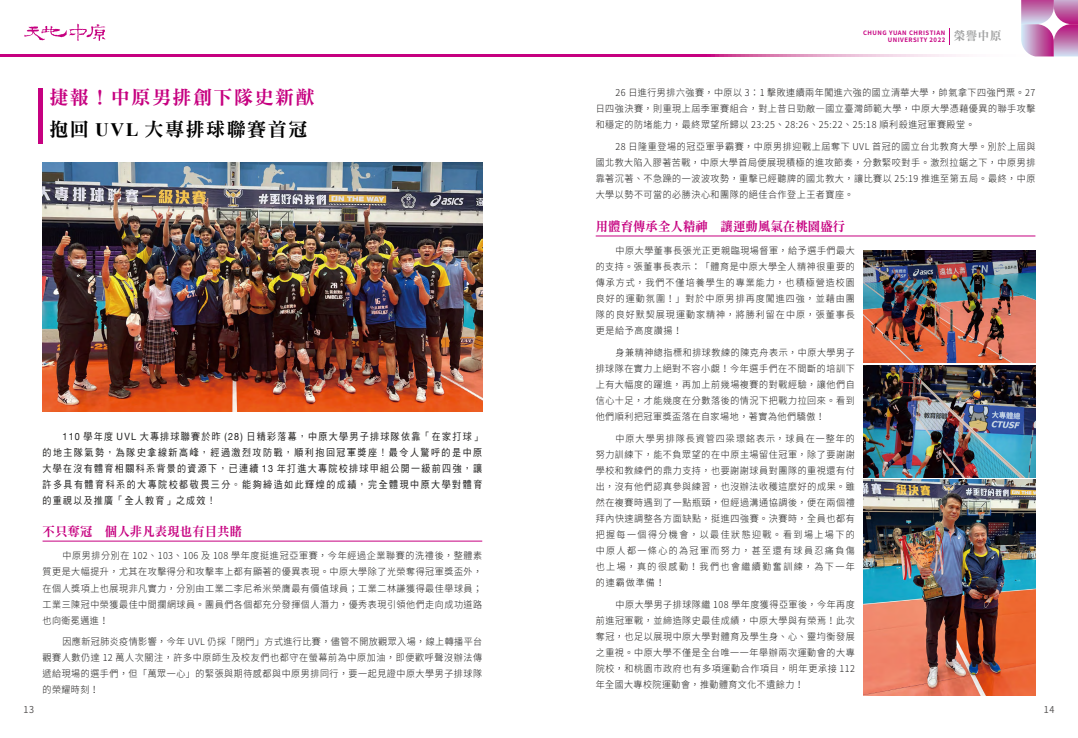
<style>
.page{position:relative;width:1078px;height:738px;background:#fff}
.page>*{position:absolute;margin:0;border:0;box-sizing:border-box;transform-origin:0 0}
.t1{font:19px/32px "DF Ming Std W9";letter-spacing:.08em;color:#c60080}
.t2{font:13px "DF Ming Std W9";letter-spacing:.01em;color:#c60080;scale:.95 1}
.t3{font:10px/16px "DF Hei Std W5";letter-spacing:.17em;color:#1f1e1d;text-align:justify;scale:.9 1}
.t4{font:300 9.5px/16px "Noto Sans CJ Ktc";letter-spacing:.06em;color:#1f1e1d;text-align:justify;scale:.95 1}
.t5{font:9.5px "Noto Sans CJ Ktc";color:#595757;scale:.95 1}
.t6{font:700 6px/7.2px "Noto Sans CJ Ktc";letter-spacing:.08em;color:#c60080}
.s1{color:#000}
.s2{font-family:"Times New Roman";font-weight:700;color:#000}
.s3{font-family:"Helvetica Neue"}
</style>
<div class="page">
<svg style="left:949px;top:28px;width:1px;height:16px"></svg>
<svg style="left:24px;top:24px;width:82px;height:17px"></svg>
<svg style="left:0;top:55px;width:1069px;height:2px;background:#d13b9b"></svg>
<svg style="left:1020px;top:0;width:57px;height:56px;background:#c98abc"></svg>
<hr style="left:595px;top:236px;width:440px;height:1px;background:#c60080">
<hr style="left:43px;top:540px;width:439px;height:1px;background:#c60080">
<div style="left:38px;top:88px;width:5px;height:55px;background:#c60080"></div>
<img style="left:43px;top:163px;width:439px;height:248px">
<img style="left:863px;top:250px;width:172px;height:112px">
<img style="left:863px;top:365px;width:172px;height:111px">
<img style="left:863px;top:479px;width:172px;height:215px">
<h1 class="t1" style="left:49px;top:81px;width:267px">捷報！中原男排創下隊史新猷<span class="s1">抱回</span> <span class="s2">UVL</span> <span class="s1">大專排球聯賽首冠</span></h1>
<p class="t3" style="left:43px;top:427px;width:490px;text-indent:20px"><span class="s3">110</span> 學年度 <span class="s3">UVL</span> 大專排球聯賽於昨 <span class="s3">(28)</span> 日精彩落幕，中原大學男子排球隊依靠「在家打球」的地主隊氣勢，為隊史拿線新高峰，經過激烈攻防戰，順利抱回冠軍獎座！最令人驚呼的是中原大學在沒有體育相關科系背景的資源下，已連續 <span class="s3">13</span> 年打進大專院校排球甲組公開一級前四強，讓許多具有體育科系的大專院校都敬畏三分。能夠締造如此輝煌的成績，完全體現中原大學對體育的重視以及推廣「全人教育」之成效！</p>
<h2 class="t2" style="left:43px;top:524px;width:211px">不只奪冠 個人非凡表現也有目共睹</h2>
<p class="t4" style="left:43px;top:547px;width:464px;text-indent:20px">中原男排分別在 102、103、106 及 108 學年度挺進冠亞軍賽，今年經過企業聯賽的洗禮後，整體素質更是大幅提升，尤其在攻擊得分和攻擊率上都有顯著的優異表現。中原大學除了光榮奪得冠軍獎盃外，在個人獎項上也展現非凡實力，分別由工業二李尼希米榮膺最有價值球員；工業二林謙獲得最佳舉球員；工業三陳冠中榮獲最佳中間攔網球員。團員們各個都充分發揮個人潛力，優秀表現引領他們走向成功道路也向衛冕邁進！</p>
<p class="t4" style="left:43px;top:633px;width:464px;text-indent:20px">因應新冠肺炎疫情影響，今年 UVL 仍採「閉門」方式進行比賽，儘管不開放觀眾入場，線上轉播平台觀賽人數仍達 12 萬人次關注，許多中原師生及校友們也都守在螢幕前為中原加油，即便歡呼聲沒辦法傳遞給現場的選手們，但「萬眾一心」的緊張與期待感都與中原男排同行，要一起見證中原大學男子排球隊的榮耀時刻！</p>
<p class="t6" style="left:887px;top:29px;width:115px;text-indent:-25px">CHUNG YUAN CHRISTIAN<br>UNIVERSITY 2022 <sup>榮譽中原</sup></p>
<p class="t4" style="left:595px;top:85px;width:464px;text-indent:20px">26 日進行男排六強賽，中原以 3：1 擊敗連續兩年闖進六強的國立清華大學，帥氣拿下四強門票。27日四強決賽，則重現上屆季軍賽組合，對上昔日勁敵—國立臺灣師範大學，中原大學憑藉優異的聯手攻擊和穩定的防堵能力，最終眾望所歸以 23:25、28:26、25:22、25:18 順利殺進冠軍賽殿堂。</p>
<p class="t4" style="left:595px;top:139px;width:464px;text-indent:20px">28 日隆重登場的冠亞軍爭霸賽，中原男排迎戰上屆奪下 UVL 首冠的國立台北教育大學。別於上屆與國北教大陷入膠著苦戰，中原大學首局便展現積極的進攻節奏，分數緊咬對手。激烈拉鋸之下，中原男排靠著沉著、不急躁的一波波攻勢，重擊已經聽牌的國北教大，讓比賽以 25:19 推進至第五局。最終，中原大學以勢不可當的必勝決心和團隊的絕佳合作登上王者寶座。</p>
<h2 class="t2" style="left:595px;top:219px;width:264px">用體育傳承全人精神 讓運動風氣在桃園盛行</h2>
<p class="t4" style="left:595px;top:243px;width:274px;text-indent:20px">中原大學董事長張光正更親臨現場督軍，給予選手們最大的支持。張董事長表示：「體育是中原大學全人精神很重要的傳承方式，我們不僅培養學生的專業能力，也積極營造校園良好的運動氛圍！」對於中原男排再度闖進四強，並藉由團隊的良好默契展現運動家精神，將勝利留在中原，張董事長更是給予高度讚揚！</p>
<p class="t4" style="left:595px;top:344px;width:274px;text-indent:20px">身兼精神總指標和排球教練的陳克舟表示，中原大學男子排球隊在實力上絕對不容小覷！今年選手們在不間斷的培訓下上有大幅度的躍進，再加上前幾場複賽的對戰經驗，讓他們自信心十足，才能幾度在分數落後的情況下把戰力拉回來。看到他們順利把冠軍獎盃落在自家場地，著實為他們驕傲！</p>
<p class="t4" style="left:595px;top:430px;width:274px;text-indent:20px">中原大學男排隊長資管四梁璟銘表示，球員在一整年的努力訓練下，能不負眾望的在中原主場留住冠軍，除了要謝謝學校和教練們的鼎力支持，也要謝謝球員對團隊的重視還有付出，沒有他們認真參與練習，也沒辦法收穫這麼好的成果。雖然在複賽時遇到了一點瓶頸，但經過溝通協調後，便在兩個禮拜內快速調整各方面缺點，挺進四強賽。決賽時，全員也都有把握每一個得分機會，以最佳狀態迎戰。看到場上場下的中原人都一條心的為冠軍而努力，甚至還有球員忍痛負傷也上場，真的很感動！我們也會繼續勤奮訓練，為下一年的連霸做準備！</p>
<p class="t4" style="left:595px;top:596px;width:274px;text-indent:20px">中原大學男子排球隊繼 108 學年度獲得亞軍後，今年再度前進冠軍戰，並締造隊史最佳成績，中原大學與有榮焉！此次奪冠，也足以展現中原大學對體育及學生身、心、靈均衡發展之重視。中原大學不僅是全台唯一一年舉辦兩次運動會的大專院校，和桃園市政府也有多項運動合作項目，明年更承接 112年全國大專校院運動會，推動體育文化不遺餘力！</p>
<p class="t5" style="left:24px;top:703px;width:13px">13</p>
<p class="t5" style="left:1043px;top:703px;width:13px">14</p>
</div>
